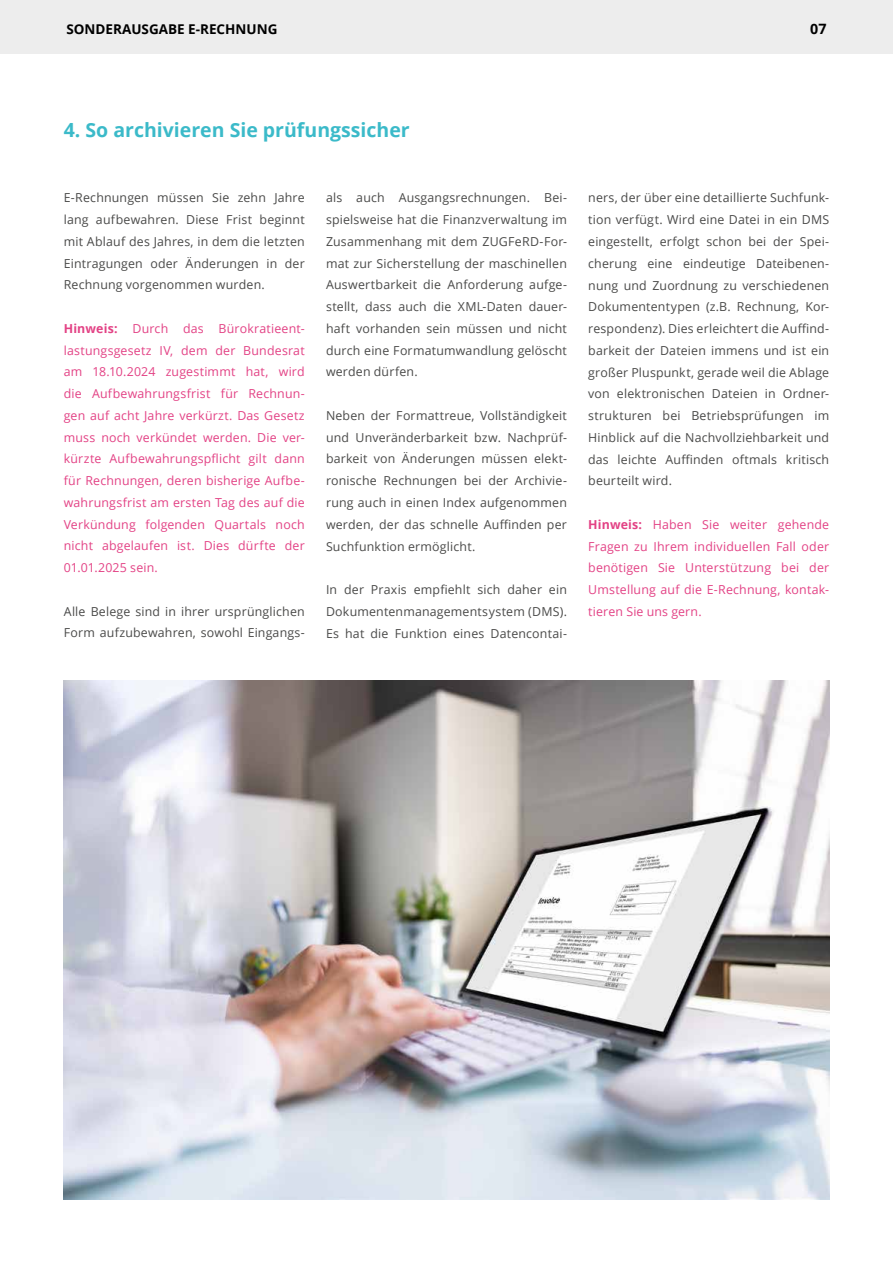
<style>
.page{position:relative;width:893px;height:1263px;background:#fff}
.page>*{position:absolute;margin:0;border:0;box-sizing:border-box;transform-origin:0 0}
.t1{font:700 19.5px "Open Sans";color:#3bbac9}
.t2{font:700 14.25px "Open Sans";color:#000}
.t3{font:700 13.5px "Open Sans";color:#000}
.t4{font:12.3px/21.8px "Open Sans";letter-spacing:.015em;color:#4a4a49;text-align:justify}
.t5{font:12.3px/21.8px "Open Sans";letter-spacing:.015em;color:#e34285;text-align:justify}
.s1{font-weight:700}
</style>
<div class="page">
<div style="left:0;top:0;width:893px;height:54px;background:#ededed"></div>
<img style="left:64px;top:681px;width:765px;height:518px">
<p class="t3" style="left:66px;top:20px;width:213px">SONDERAUSGABE E-RECHNUNG</p>
<p class="t2" style="left:810px;top:19px;width:18px">07</p>
<h1 class="t1" style="left:64px;top:116px;width:347px">4. So archivieren Sie prüfungssicher</h1>
<p class="t4" style="left:64px;top:187px;width:242px">E-Rechnungen müssen Sie zehn Jahre lang aufbewahren. Diese Frist beginnt mit Ablauf des Jahres, in dem die letzten Eintragungen oder Änderungen in der Rechnung vorgenommen wurden.</p>
<p class="t5" style="left:64px;top:317px;width:242px"><span class="s1">Hinweis:</span> Durch das Bürokratieent&shy;lastungsgesetz IV, dem der Bundesrat am 18.10.2024 zugestimmt hat, wird die Aufbewahrungsfrist für Rechnun&shy;gen auf acht Jahre verkürzt. Das Gesetz muss noch verkündet werden. Die ver&shy;kürzte Aufbewahrungspflicht gilt dann für Rechnungen, deren bisherige Aufbe&shy;wahrungsfrist am ersten Tag des auf die Verkündung folgenden Quartals noch nicht abgelaufen ist. Dies dürfte der 01.01.2025 sein.</p>
<p class="t4" style="left:64px;top:600px;width:242px">Alle Belege sind in ihrer ursprünglichen<br>Form aufzubewahren, sowohl Eingangs-</p>
<p class="t4" style="left:326px;top:187px;width:242px">als auch Ausgangsrechnungen. Bei&shy;spielsweise hat die Finanzverwaltung im Zusammenhang mit dem ZUGFeRD-For&shy;mat zur Sicherstellung der maschinellen Auswertbarkeit die Anforderung aufge&shy;stellt, dass auch die XML-Daten dauer&shy;haft vorhanden sein müssen und nicht durch eine Formatumwandlung gelöscht werden dürfen.</p>
<p class="t4" style="left:326px;top:404px;width:242px">Neben der Formattreue, Vollständigkeit und Unveränderbarkeit bzw. Nachprüf&shy;barkeit von Änderungen müssen elekt&shy;ronische Rechnungen bei der Archivie&shy;rung auch in einen Index aufgenommen werden, der das schnelle Auffinden per Suchfunktion ermöglicht.</p>
<p class="t4" style="left:326px;top:578px;width:242px">In der Praxis empfiehlt sich daher ein Dokumentenmanagementsystem (DMS).<br>Es hat die Funktion eines Datencontai-</p>
<p class="t4" style="left:588px;top:187px;width:242px">ners, der über eine detaillierte Suchfunk&shy;tion verfügt. Wird eine Datei in ein DMS eingestellt, erfolgt schon bei der Spei&shy;cherung eine eindeutige Dateibenen&shy;nung und Zuordnung zu verschiedenen Dokumententypen (z.B. Rechnung, Kor&shy;respondenz). Dies erleichtert die Auffind&shy;barkeit der Dateien immens und ist ein großer Pluspunkt, gerade weil die Ablage von elektronischen Dateien in Ordner&shy;strukturen bei Betriebsprüfungen im Hinblick auf die Nachvollziehbarkeit und das leichte Auffinden oftmals kritisch beurteilt wird.</p>
<p class="t5" style="left:588px;top:513px;width:242px"><span class="s1">Hinweis:</span> Haben Sie weiter gehende Fragen zu Ihrem individuellen Fall oder benötigen Sie Unterstützung bei der Umstellung auf die E-Rechnung, kontak&shy;tieren Sie uns gern.</p>
</div>
